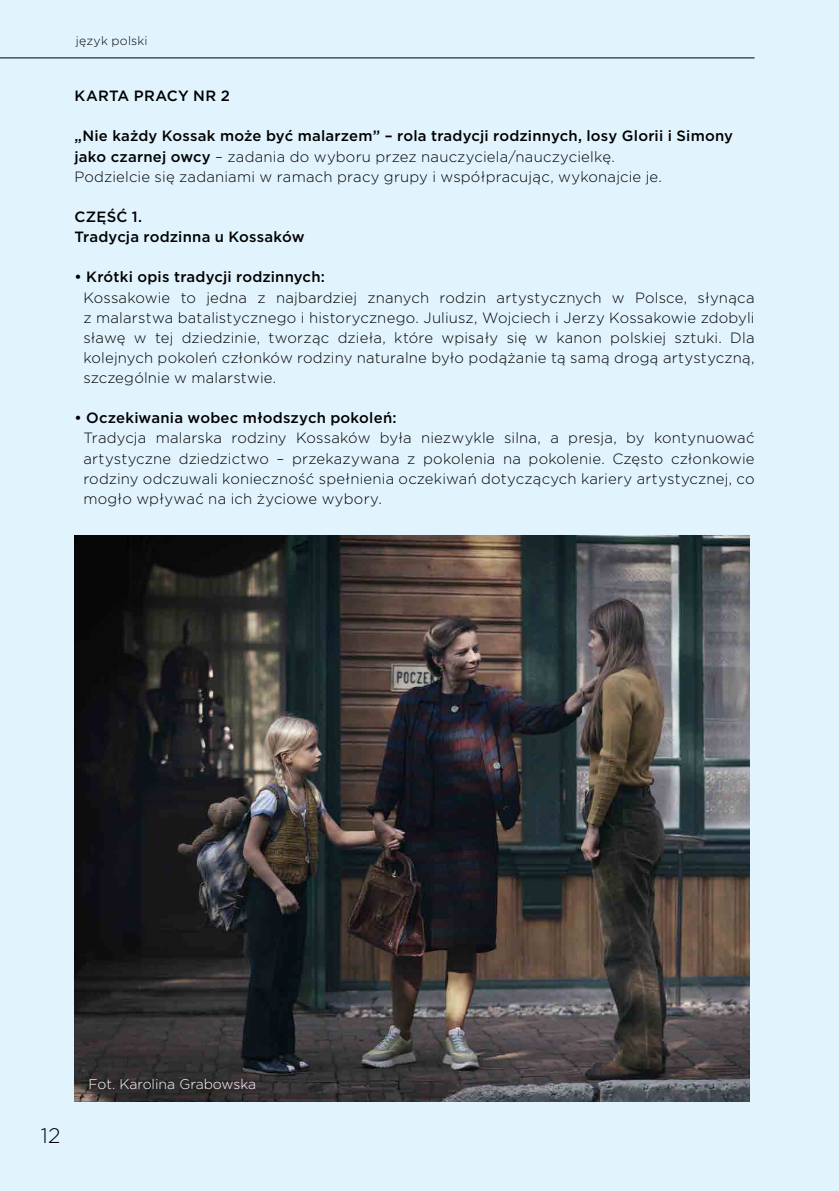
<style>
.page{position:relative;width:839px;height:1191px;background:#fff}
.page>*{position:absolute;margin:0;border:0;box-sizing:border-box;transform-origin:0 0}
.t1{font:300 21px "Gotham";color:#000}
.t2{font:300 14.88px/20.1px "Gotham";letter-spacing:.015em;color:#000;text-align:justify}
.t3{font:500 14.88px/20.1px "Gotham";letter-spacing:.015em;color:#000}
.t4{font:300 14px "Gotham";color:#fff}
.t5{font:300 12.25px "Gotham";letter-spacing:.015em;color:#000}
.s1{font-weight:500}
</style>
<div class="page">
<div style="left:0;top:0;width:838px;height:1191px;background:#e1f4fd"></div>
<img style="left:74px;top:536px;width:675px;height:565px">
<hr style="left:0;top:57px;width:754px;height:1px;background:#000">
<p class="t5" style="left:76px;top:32px;width:73px">język polski</p>
<p class="t3" style="left:74px;top:86px;width:157px">KARTA PRACY NR 2</p>
<p class="t2" style="left:74px;top:126px;width:660px;text-align:left"><span class="s1">„Nie każdy Kossak może być malarzem” – rola tradycji rodzinnych, losy Glorii i Simony jako czarnej owcy</span> – zadania do wyboru przez nauczyciela/nauczycielkę.<br>Podzielcie się zadaniami w ramach pracy grupy i współpracując, wykonajcie je.</p>
<p class="t3" style="left:74px;top:206px;width:231px">CZĘŚĆ 1.<br>Tradycja rodzinna u Kossaków</p>
<p class="t3" style="left:74px;top:267px;width:252px">• Krótki opis tradycji rodzinnych:</p>
<p class="t2" style="left:83px;top:287px;width:672px">Kossakowie to jedna z najbardziej znanych rodzin artystycznych w Polsce, słynąca z malarstwa batalistycznego i historycznego. Juliusz, Wojciech i Jerzy Kossakowie zdobyli sławę w tej dziedzinie, tworząc dzieła, które wpisały się w kanon polskiej sztuki. Dla kolejnych pokoleń członków rodziny naturalne było podążanie tą samą drogą artystyczną, szczególnie w malarstwie.</p>
<p class="t3" style="left:74px;top:408px;width:324px">• Oczekiwania wobec młodszych pokoleń:</p>
<p class="t2" style="left:83px;top:428px;width:672px">Tradycja malarska rodziny Kossaków była niezwykle silna, a presja, by kontynuować artystyczne dziedzictwo – przekazywana z pokolenia na pokolenie. Często członkowie rodziny odczuwali konieczność spełnienia oczekiwań dotyczących kariery artystycznej, co mogło wpływać na ich życiowe wybory.</p>
<h1 class="t1" style="left:41px;top:1122px;width:21px">12</h1>
<p class="t4" style="left:88px;top:1075px;width:169px">Fot. Karolina Grabowska</p>
</div>
